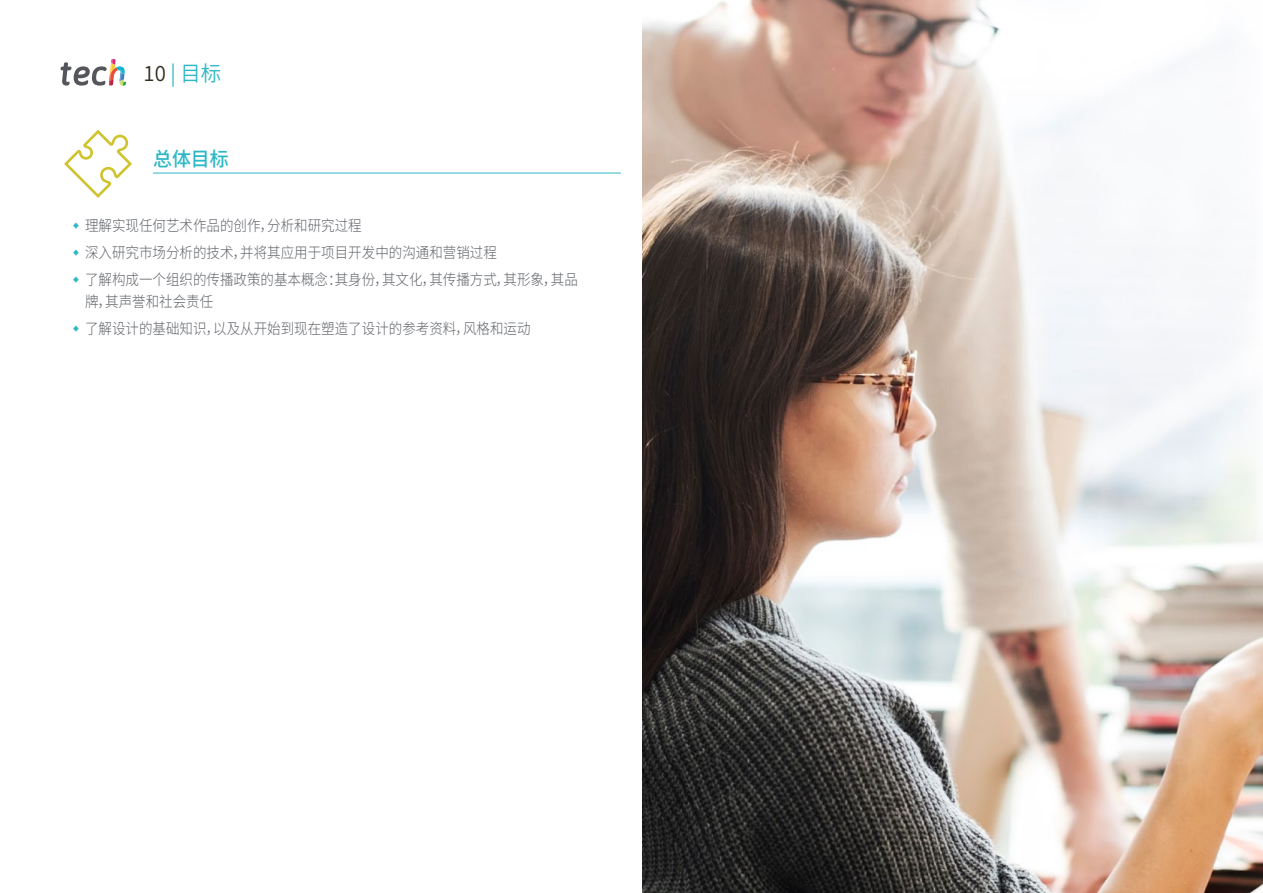
<style>
.page{position:relative;width:1263px;height:893px;background:#fff}
.page>*{position:absolute;margin:0;border:0;box-sizing:border-box;transform-origin:0 0}
.t1{font:21px "Source Han Sans CN";color:#2db8c5}
.t2{font:500 19.5px "Source Han Sans CN";color:#2db8c5}
.t3{font:300 15px/26.7px "Source Han Sans CN";color:#61646a;scale:.9 1}
.s1{color:#312e20}
</style>
<div class="page">
<hr style="left:153px;top:173px;width:468px;height:1px;background:#2db8c5">
<svg style="left:64px;top:130px;width:68px;height:68px"></svg>
<svg style="left:61px;top:59px;width:65px;height:27px"></svg>
<img style="left:642px;top:0;width:621px;height:893px">
<h1 class="t1" style="left:144px;top:61px;width:79px"><span class="s1">10</span> | 目标</h1>
<h2 class="t2" style="left:153px;top:147px;width:77px">总体目标</h2>
<p class="t3" style="left:85px;top:212px;width:549px">理解实现任何艺术作品的创作，分析和研究过程<br>深入研究市场分析的技术，并将其应用于项目开发中的沟通和营销过程<br>了解构成一个组织的传播政策的基本概念：其身份，其文化，其传播方式，其形象，其品</p>
<p class="t3" style="left:85px;top:288px;width:497px">牌，其声誉和社会责任<br>了解设计的基础知识，以及从开始到现在塑造了设计的参考资料，风格和运动</p>
</div>
